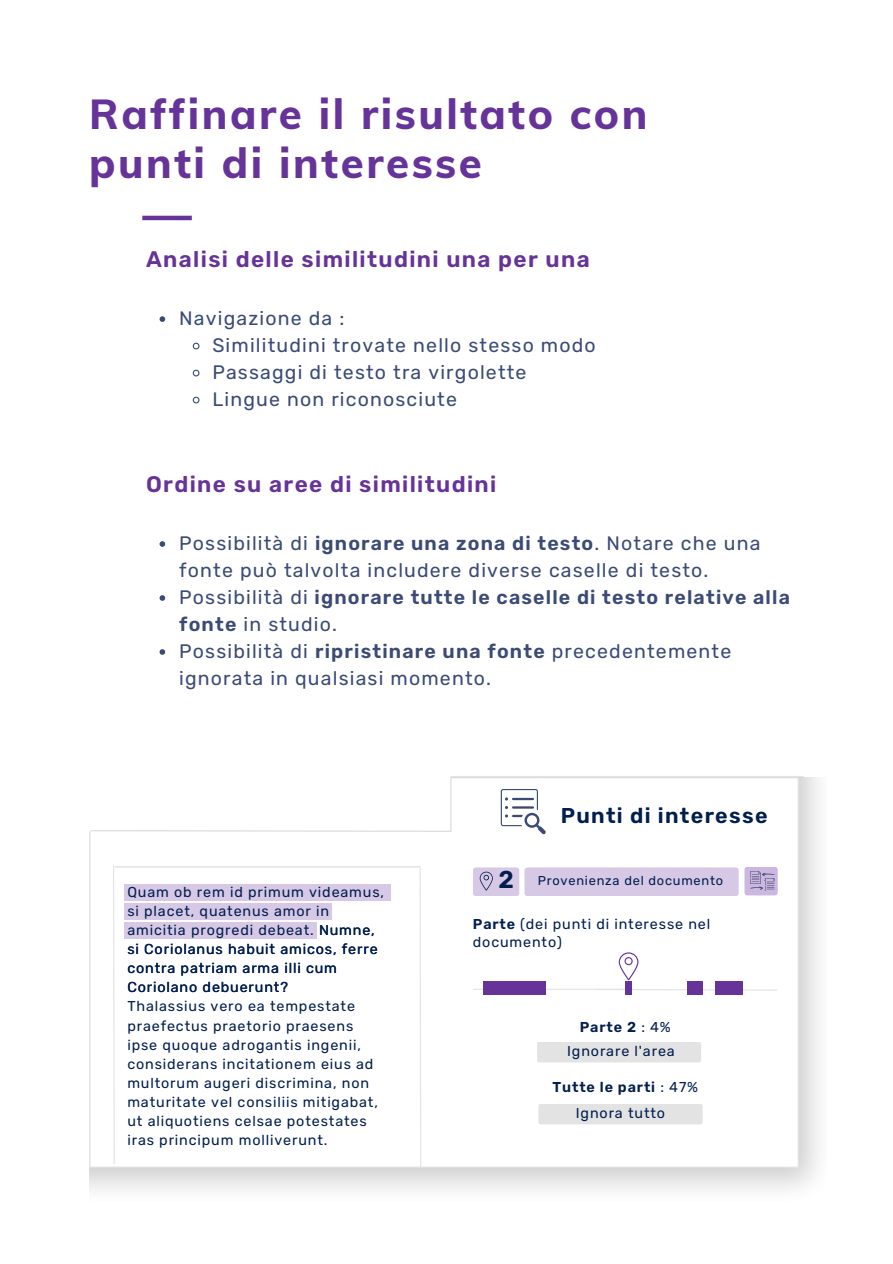
<style>
.page{position:relative;width:893px;height:1264px;background:#fff}
.page>*{position:absolute;margin:0;border:0;box-sizing:border-box;transform-origin:0 0}
.t1{font:800 42px/49.5px "Muli";letter-spacing:.06em;color:#639}
.t2{font:600 24.3px "Rubik";color:#001e4e}
.t3{font:600 22.5px "Rubik";letter-spacing:.06em;color:#639}
.t4{font:600 21.45px "Rubik";letter-spacing:.06em;color:#001e4e}
.t5{font:19.5px/27px "Rubik";letter-spacing:.06em;color:#3b4b76}
.t6{font:14.25px/19px "Rubik";letter-spacing:.06em;color:#001e4e}
.t7{font:600 14.25px "Rubik";letter-spacing:.06em;color:#001e4e}
.t8{font:12.75px "Rubik";letter-spacing:.06em;color:#001e4e}
.s1{font-weight:600}
.s2{font-weight:400}
</style>
<div class="page">
<hr style="left:142px;top:216px;width:50px;height:4px;background:#639">
<svg style="left:159px;top:316px;width:6px;height:6px"></svg>
<svg style="left:192px;top:342px;width:8px;height:8px"></svg>
<svg style="left:192px;top:369px;width:8px;height:8px"></svg>
<svg style="left:192px;top:396px;width:8px;height:8px"></svg>
<svg style="left:159px;top:541px;width:6px;height:6px"></svg>
<svg style="left:159px;top:595px;width:6px;height:6px"></svg>
<svg style="left:159px;top:649px;width:6px;height:5px"></svg>
<hr style="left:451px;top:776px;width:352px;height:1px;background:#e3e3e3">
<img style="left:90px;top:777px;width:728px;height:413px">
<svg style="left:112px;top:864px;width:3px;height:300px"></svg>
<hr style="left:89px;top:831px;width:1px;height:335px;background:#d9d9d9">
<hr style="left:473px;top:988px;width:154px;height:1px;background:#e3e3e3">
<svg style="left:595px;top:988px;width:183px;height:3px"></svg>
<div style="left:483px;top:981px;width:62px;height:14px;background:#639"></div>
<div style="left:625px;top:981px;width:6px;height:14px;background:#639"></div>
<div style="left:686px;top:981px;width:16px;height:14px;background:#639"></div>
<div style="left:715px;top:981px;width:27px;height:14px;background:#639"></div>
<svg style="left:618px;top:952px;width:20px;height:28px"></svg>
<div style="left:124px;top:922px;width:193px;height:17px;background:#d7c8e6"></div>
<hr style="left:115px;top:866px;width:305px;height:1px;background:#e3e3e3">
<div style="left:124px;top:884px;width:266px;height:16px;background:#d7c8e6"></div>
<div style="left:124px;top:903px;width:207px;height:17px;background:#d7c8e6"></div>
<svg style="left:90px;top:829px;width:362px;height:3px"></svg>
<div style="left:473px;top:867px;width:46px;height:29px;background:#d7c8e6;border-radius:3px"></div>
<svg style="left:479px;top:871px;width:14px;height:19px"></svg>
<div style="left:524px;top:867px;width:214px;height:29px;background:#d7c8e6;border-radius:3px"></div>
<div style="left:537px;top:1041px;width:164px;height:21px;background:#e3e3e3;border-radius:2px"></div>
<div style="left:538px;top:1103px;width:164px;height:21px;background:#e3e3e3;border-radius:2px"></div>
<div style="left:744px;top:866px;width:33px;height:29px;background:#ccb7e1;border-radius:3px"></div>
<svg style="left:419px;top:867px;width:3px;height:300px"></svg>
<svg style="left:750px;top:871px;width:24px;height:19px"></svg>
<svg style="left:500px;top:789px;width:46px;height:45px"></svg>
<hr style="left:450px;top:777px;width:1px;height:53px;background:#d9d9d9">
<hr style="left:451px;top:777px;width:351px;height:1px;background:#d9d9d9">
<h1 class="t1" style="left:89px;top:88px;width:559px">Raffinare il risultato con punti di interesse</h1>
<h3 class="t3" style="left:146px;top:246px;width:445px">Analisi delle similitudini una per una</h3>
<h3 class="t5" style="left:212px;top:305px;width:385px;text-indent:-33px">Navigazione da :<br>Similitudini trovate nello stesso modo<br>Passaggi di testo tra virgolette<br>Lingue non riconosciute</h3>
<h3 class="t3" style="left:146px;top:470px;width:352px">Ordine su aree di similitudini</h3>
<p class="t5" style="left:179px;top:530px;width:612px">Possibilità di <span class="s1">ignorare una zona di testo</span>. Notare che una fonte può talvolta includere diverse caselle di testo.<br>Possibilità di <span class="s1">ignorare tutte le caselle di testo relative alla fonte</span> in studio.<br>Possibilità di <span class="s1">ripristinare una fonte</span> precedentemente ignorata in qualsiasi momento.</p>
<p class="t6" style="left:127px;top:882px;width:258px">Quam ob rem id primum videamus, si placet, quatenus amor in amicitia progredi debeat. Numne, si Coriolanus habuit amicos, ferre contra patriam arma illi cum<br>Coriolano debuerunt?</p>
<p class="t6" style="left:127px;top:997px;width:252px">Thalassius vero ea tempestate praefectus praetorio praesens ipse quoque adrogantis ingenii, considerans incitationem eius ad multorum augeri discrimina, non maturitate vel consiliis mitigabat, ut aliquotiens celsae potestates iras principum molliverunt.</p>
<h3 class="t4" style="left:560px;top:803px;width:208px">Punti di interesse</h3>
<h2 class="t2" style="left:498px;top:865px;width:17px">2</h2>
<p class="t8" style="left:538px;top:872px;width:187px">Provenienza del documento</p>
<p class="t6" style="left:473px;top:914px;width:239px;line-height:17.9px"><span class="s1">Parte</span> (dei punti di interesse nel documento)</p>
<p class="t7" style="left:579px;top:1018px;width:93px">Parte 2 <span class="s2">: 4%</span></p>
<p class="t6" style="left:567px;top:1041px;width:109px">Ignorare l'area</p>
<p class="t7" style="left:552px;top:1078px;width:147px">Tutte le parti <span class="s2">: 47%</span></p>
<p class="t6" style="left:576px;top:1103px;width:91px">Ignora tutto</p>
</div>
